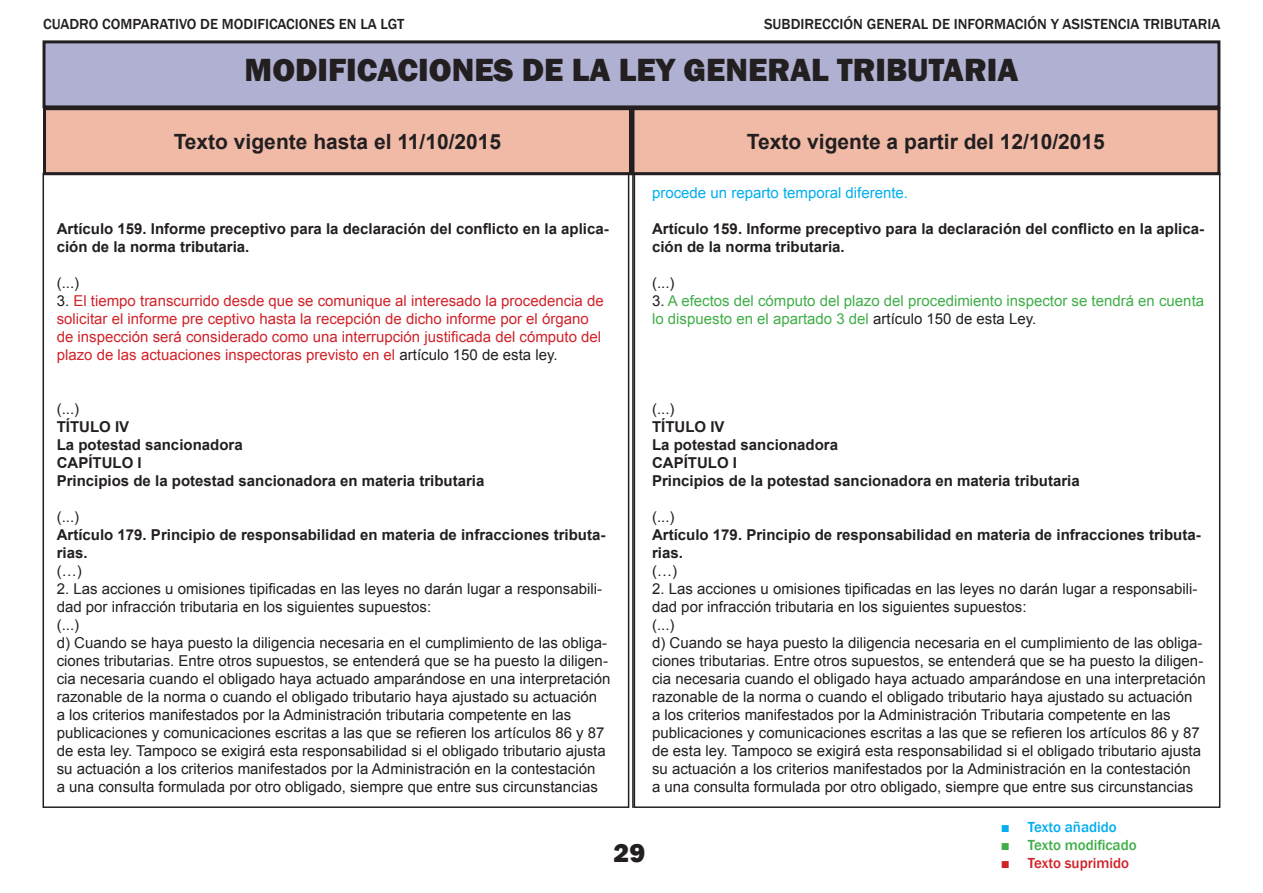
<style>
.page{position:relative;width:1263px;height:893px;background:#fff}
.page>*{position:absolute;margin:0;border:0;box-sizing:border-box;transform-origin:0 0}
.t1{font:800 33px "Franklin Gothic";color:#231f20}
.t2{font:800 27px "Franklin Gothic";color:#231f20}
.t3{font:700 21px "Arial";color:#231f20}
.t4{font:15px/18px "Arial";color:#231f20}
.t5{font:700 15px/18px "Arial";color:#231f20}
.t6{font:15px/18px "Arial";color:#d1232a}
.t7{font:15px/18px "Arial";color:#40ae49}
.t8{font:500 15px "Franklin Gothic";color:#231f20}
.t9{font:15px "Arial";color:#00aeef}
.t10{font:500 15px "Franklin Gothic";color:#40ae49}
.t11{font:500 15px "Franklin Gothic";color:#d1232a}
.t12{font:500 15px "Franklin Gothic";color:#00aeef}
.s1{color:#231f20}
.s2{font-family:"Times New Roman";font-weight:700}
</style>
<div class="page">
<div style="left:44px;top:42px;width:1175px;height:65px;background:#afb0d2"></div>
<div style="left:43px;top:40px;width:1177px;height:68px;border:3px solid #231f20"></div>
<div style="left:633px;top:109px;width:586px;height:65px;background:#f0baa6"></div>
<div style="left:631px;top:107px;width:589px;height:68px;border:3px solid #231f20"></div>
<div style="left:45px;top:109px;width:585px;height:65px;background:#f0baa6"></div>
<div style="left:43px;top:107px;width:589px;height:68px;border:3px solid #231f20"></div>
<hr style="left:632px;top:173px;width:2px;height:635px;background:#231f20">
<p class="t8" style="left:43px;top:14px;width:363px">CUADRO COMPARATIVO DE MODIFICACIONES EN LA LGT</p>
<p class="t8" style="left:764px;top:14px;width:458px">SUBDIRECCIÓN GENERAL DE INFORMACIÓN Y ASISTENCIA TRIBUTARIA</p>
<h1 class="t1" style="left:245px;top:49px;width:775px">MODIFICACIONES DE LA LEY GENERAL TRIBUTARIA</h1>
<h3 class="t3" style="left:174px;top:128px;width:329px">Texto vigente hasta el 11/10/2015</h3>
<h3 class="t3" style="left:747px;top:128px;width:359px">Texto vigente a partir del 12/10/2015</h3>
<p class="t5" style="left:57px;top:220px;width:553px">Artículo 159. Informe preceptivo para la declaración del conflicto en la aplica&shy;ción de la norma tributaria.</p>
<p class="t4" style="left:57px;top:274px;width:24px">(...)</p>
<p class="t6" style="left:57px;top:292px;width:548px"><span class="s1">3.</span> El tiempo transcurrido desde que se comunique al interesado la procedencia de solicitar el informe pre ceptivo hasta la recepción de dicho informe por el órgano de inspección será considerado como una interrupción justificada del cómputo del plazo de las actuaciones inspectoras previsto en el <span class="s1">artículo 150 de esta ley.</span></p>
<p class="t4" style="left:57px;top:400px;width:24px">(...)</p>
<p class="t5" style="left:57px;top:418px;width:429px">TÍTULO IV<br>La potestad sancionadora<br>CAPÍTULO I<br>Principios de la potestad sancionadora en materia tributaria</p>
<p class="t4" style="left:57px;top:508px;width:24px">(...)</p>
<p class="t5" style="left:57px;top:526px;width:550px">Artículo 179. Principio de responsabilidad en materia de infracciones tributa&shy;rias.</p>
<p class="t4" style="left:57px;top:562px;width:26px">(…)</p>
<p class="t4" style="left:57px;top:580px;width:555px">2. Las acciones u omisiones tipificadas en las leyes no darán lugar a responsabili&shy;dad por infracción tributaria en los siguientes supuestos:<br>(...)<br>d) Cuando se haya puesto la diligencia necesaria en el cumplimiento de las obliga&shy;ciones tributarias. Entre otros supuestos, se entenderá que se ha puesto la diligen&shy;cia necesaria cuando el obligado haya actuado amparándose en una interpretación razonable de la norma o cuando el obligado tributario haya ajustado su actuación<br>a los criterios manifestados por la Administración tributaria competente en las publicaciones y comunicaciones escritas a las que se refieren los artículos 86 y 87 de esta ley. Tampoco se exigirá esta responsabilidad si el obligado tributario ajusta su actuación a los criterios manifestados por la Administración en la contestación<br>a una consulta formulada por otro obligado, siempre que entre sus circunstancias</p>
<p class="t9" style="left:652px;top:183px;width:257px">procede un reparto temporal diferente.</p>
<p class="t5" style="left:652px;top:220px;width:553px">Artículo 159. Informe preceptivo para la declaración del conflicto en la aplica&shy;ción de la norma tributaria.</p>
<p class="t4" style="left:652px;top:274px;width:24px">(...)</p>
<p class="t7" style="left:652px;top:292px;width:553px"><span class="s1">3.</span> A efectos del cómputo del plazo del procedimiento inspector se tendrá en cuenta lo dispuesto en el apartado 3 del <span class="s1">artículo 150 de esta Ley.</span></p>
<p class="t4" style="left:652px;top:400px;width:24px">(...)</p>
<p class="t5" style="left:652px;top:418px;width:429px">TÍTULO IV<br>La potestad sancionadora<br>CAPÍTULO I<br>Principios de la potestad sancionadora en materia tributaria</p>
<p class="t4" style="left:652px;top:508px;width:24px">(...)</p>
<p class="t5" style="left:652px;top:526px;width:550px">Artículo 179. Principio de responsabilidad en materia de infracciones tributa&shy;rias.</p>
<p class="t4" style="left:652px;top:562px;width:26px">(…)</p>
<p class="t4" style="left:652px;top:580px;width:555px">2. Las acciones u omisiones tipificadas en las leyes no darán lugar a responsabili&shy;dad por infracción tributaria en los siguientes supuestos:<br>(...)<br>d) Cuando se haya puesto la diligencia necesaria en el cumplimiento de las obliga&shy;ciones tributarias. Entre otros supuestos, se entenderá que se ha puesto la diligen&shy;cia necesaria cuando el obligado haya actuado amparándose en una interpretación razonable de la norma o cuando el obligado tributario haya ajustado su actuación<br>a los criterios manifestados por la Administración Tributaria competente en las publicaciones y comunicaciones escritas a las que se refieren los artículos 86 y 87 de esta ley. Tampoco se exigirá esta responsabilidad si el obligado tributario ajusta su actuación a los criterios manifestados por la Administración en la contestación<br>a una consulta formulada por otro obligado, siempre que entre sus circunstancias</p>
<h2 class="t2" style="left:613px;top:835px;width:33px">29</h2>
<p class="t12" style="left:1001px;top:817px;width:118px"><span class="s2">■</span> Texto añadido</p>
<p class="t10" style="left:1001px;top:835px;width:137px"><span class="s2">■</span> Texto modificado</p>
<p class="t11" style="left:1001px;top:853px;width:130px"><span class="s2">■</span> Texto suprimido</p>
</div>
